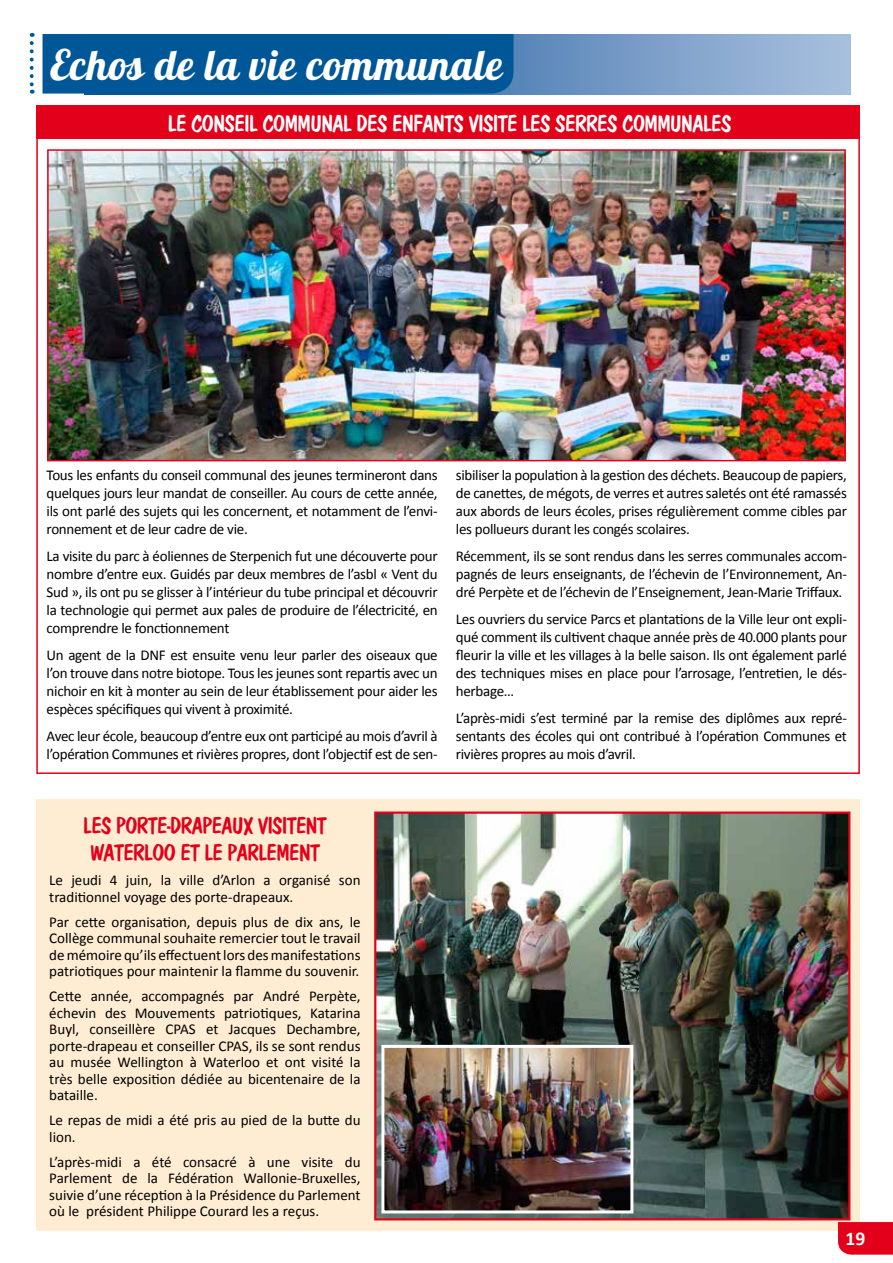
<style>
.page{position:relative;width:893px;height:1263px;background:#fff}
.page>*{position:absolute;margin:0;border:0;box-sizing:border-box;transform-origin:0 0}
.t1{font:41.85px "Lobster 1.4";letter-spacing:.02em;color:#fff}
.t2{font:22.65px "Dom Casual";letter-spacing:-.025em;color:#fff}
.t3{font:22.5px/27px "Dom Casual";letter-spacing:-.025em;color:#e2001a;text-align:center}
.t4{font:700 19.5px "Calibri";color:#fff}
.t5{font:15px/18px "Calibri";letter-spacing:-.02em;color:#000;text-align:justify}
.t6{font:15px/16.5px "Calibri";color:#000}
</style>
<div class="page">
<svg style="left:513px;top:35px;width:337px;height:59px;background:#81a3cb"></svg>
<svg style="left:30px;top:43px;width:4px;height:51px"></svg>
<div style="left:43px;top:34px;width:470px;height:60px;background:#005798"></div>
<img style="left:50px;top:152px;width:793px;height:306px">
<div style="left:47px;top:149px;width:799px;height:312px;border:2px solid #e2001a"></div>
<div style="left:36px;top:106px;width:824px;height:33px;background:#e2001a"></div>
<div style="left:36px;top:799px;width:824px;height:432px;background:#feecd3"></div>
<img style="left:377px;top:814px;width:470px;height:403px">
<div style="left:374px;top:811px;width:476px;height:409px;border:2px solid #e2001a"></div>
<img style="left:385px;top:1049px;width:244px;height:160px">
<div style="left:381px;top:1045px;width:252px;height:168px;border:3px solid #fff"></div>
<div style="left:838px;top:1222px;width:55px;height:32px;background:#e2001a"></div>
<h1 class="t1" style="left:50px;top:38px;width:454px">Echos de la vie communale</h1>
<h2 class="t2" style="left:168px;top:109px;width:565px">LE CONSEIL COMMUNAL DES ENFANTS VISITE LES SERRES COMMUNALES</h2>
<p class="t5" style="left:47px;top:466px;width:393px">Tous les enfants du conseil communal des jeunes termineront dans quelques jours leur mandat de conseiller. Au cours de cette année, ils ont parlé des sujets qui les concernent, et notamment de l’envi&shy;ronnement et de leur cadre de vie.</p>
<p class="t5" style="left:47px;top:547px;width:393px">La visite du parc à éoliennes de Sterpenich fut une découverte pour nombre d’entre eux. Guidés par deux membres de l’asbl « Vent du Sud », ils ont pu se glisser à l’intérieur du tube principal et découvrir la technologie qui permet aux pales de produire de l’électricité, en comprendre le fonctionnement</p>
<p class="t5" style="left:47px;top:646px;width:393px">Un agent de la DNF est ensuite venu leur parler des oiseaux que l’on trouve dans notre biotope. Tous les jeunes sont repartis avec un nichoir en kit à monter au sein de leur établissement pour aider les espèces spécifiques qui vivent à proximité.</p>
<p class="t5" style="left:47px;top:727px;width:393px">Avec leur école, beaucoup d’entre eux ont participé au mois d’avril à l’opération Communes et rivières propres, dont l’objectif est de sen-</p>
<p class="t5" style="left:456px;top:466px;width:393px">sibiliser la population à la gestion des déchets. Beaucoup de papiers, de canettes, de mégots, de verres et autres saletés ont été ramassés aux abords de leurs écoles, prises régulièrement comme cibles par les pollueurs durant les congés scolaires.</p>
<p class="t5" style="left:456px;top:547px;width:393px">Récemment, ils se sont rendus dans les serres communales accom&shy;pagnés de leurs enseignants, de l’échevin de l’Environnement, An&shy;dré Perpète et de l’échevin de l’Enseignement, Jean-Marie Triffaux.</p>
<p class="t5" style="left:456px;top:610px;width:393px">Les ouvriers du service Parcs et plantations de la Ville leur ont expli&shy;qué comment ils cultivent chaque année près de 40.000 plants pour fleurir la ville et les villages à la belle saison. Ils ont également parlé des techniques mises en place pour l’arrosage, l’entretien, le dés&shy;herbage…</p>
<p class="t5" style="left:456px;top:709px;width:393px">L’après-midi s’est terminé par la remise des diplômes aux repré&shy;sentants des écoles qui ont contribué à l’opération Communes et rivières propres au mois d’avril.</p>
<h3 class="t3" style="left:83px;top:812px;width:245px">LES PORTE-DRAPEAUX VISITENT<br>WATERLOO ET LE PARLEMENT</h3>
<p class="t6" style="left:49px;top:872px;width:313px">Le jeudi 4 juin, la ville d’Arlon a organisé son traditionnel voyage des porte-drapeaux.</p>
<p class="t5" style="left:49px;top:913px;width:313px;line-height:16.5px">Par cette organisation, depuis plus de dix ans, le Collège communal souhaite remercier tout le travail de mémoire qu’ils effectuent lors des manifestations patriotiques pour maintenir la flamme du souvenir.</p>
<p class="t5" style="left:49px;top:988px;width:313px;line-height:16.5px">Cette année, accompagnés par André Perpète, échevin des Mouvements patriotiques, Katarina Buyl, conseillère CPAS et Jacques Dechambre, porte-drapeau et conseiller CPAS, ils se sont rendus au musée Wellington à Waterloo et ont visité la très belle exposition dédiée au bicentenaire de la bataille.</p>
<p class="t6" style="left:49px;top:1112px;width:313px">Le repas de midi a été pris au pied de la butte du lion.</p>
<p class="t5" style="left:49px;top:1153px;width:313px;line-height:16.5px">L’après-midi a été consacré à une visite du Parlement de la Fédération Wallonie-Bruxelles, suivie d’une réception à la Présidence du Parlement où le président Philippe Courard les a reçus.</p>
<h3 class="t4" style="left:846px;top:1226px;width:21px">19</h3>
</div>
